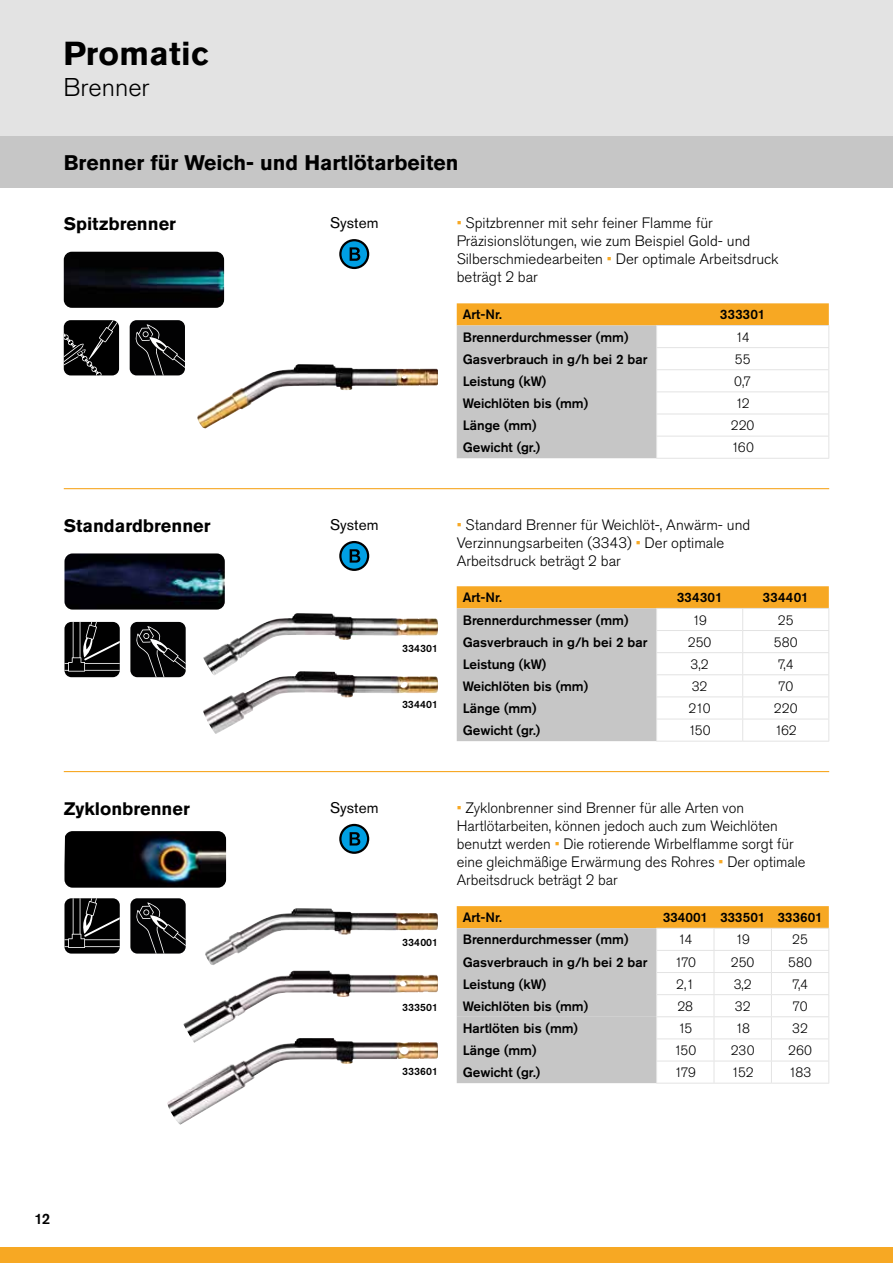
<style>
.page{position:relative;width:893px;height:1263px;background:#fff}
.page>*{position:absolute;margin:0;border:0;box-sizing:border-box;transform-origin:0 0}
.t1{font:700 33px "Akzidenz Grotesk Std";letter-spacing:.01em;color:#000}
.t2{font:300 25.5px "Akzidenz Grotesk Std";color:#000}
.t3{font:700 21px "Akzidenz Grotesk Std";color:#000}
.t4{font:700 18px "Akzidenz Grotesk Std";color:#000}
.t5{font:15.3px "Akzidenz Grotesk Std";color:#000}
.t6{font:300 15px/18px "Akzidenz Grotesk Std";color:#000}
.t7{font:500 15px "Akzidenz Grotesk Std";color:#000}
.t8{font:500 13.5px "Akzidenz Grotesk Std";color:#000}
.t9{font:300 13.5px "Akzidenz Grotesk Std";color:#000}
.t10{font:500 10.5px "Akzidenz Grotesk Std";color:#000}
.s1{color:#f7a823}
</style>
<div class="page">
<div style="left:0;top:0;width:893px;height:136px;background:#e3e3e3"></div>
<img style="left:203px;top:613px;width:235px;height:58px">
<img style="left:167px;top:1043px;width:271px;height:81px">
<img style="left:203px;top:671px;width:235px;height:63px">
<hr style="left:64px;top:488px;width:765px;height:1px;background:#f7a823">
<hr style="left:64px;top:771px;width:765px;height:1px;background:#f7a823">
<svg style="left:457px;top:303px;width:372px;height:155px"></svg>
<hr style="left:656px;top:369px;width:173px;height:1px;background:#e3e3e3">
<hr style="left:656px;top:391px;width:173px;height:1px;background:#e3e3e3">
<hr style="left:656px;top:414px;width:173px;height:1px;background:#e3e3e3">
<hr style="left:656px;top:436px;width:173px;height:1px;background:#e3e3e3">
<hr style="left:656px;top:458px;width:173px;height:1px;background:#e3e3e3">
<hr style="left:656px;top:741px;width:87px;height:1px;background:#e3e3e3">
<svg style="left:457px;top:586px;width:372px;height:155px"></svg>
<hr style="left:743px;top:652px;width:86px;height:1px;background:#e3e3e3">
<hr style="left:743px;top:674px;width:86px;height:1px;background:#e3e3e3">
<hr style="left:743px;top:696px;width:86px;height:1px;background:#e3e3e3">
<hr style="left:743px;top:719px;width:86px;height:1px;background:#e3e3e3">
<hr style="left:743px;top:741px;width:86px;height:1px;background:#e3e3e3">
<hr style="left:656px;top:1083px;width:58px;height:1px;background:#e3e3e3">
<hr style="left:714px;top:1083px;width:57px;height:1px;background:#e3e3e3">
<svg style="left:457px;top:906px;width:372px;height:177px"></svg>
<hr style="left:771px;top:1038px;width:58px;height:1px;background:#e3e3e3">
<hr style="left:771px;top:1061px;width:58px;height:1px;background:#e3e3e3">
<hr style="left:771px;top:1083px;width:58px;height:1px;background:#e3e3e3">
<div style="left:0;top:137px;width:893px;height:51px;background:#c6c6c6"></div>
<svg style="left:340px;top:240px;width:28px;height:28px"></svg>
<div style="left:339px;top:239px;width:30px;height:30px;border:2px solid #000;border-radius:50%"></div>
<svg style="left:350px;top:247px;width:10px;height:14px"></svg>
<svg style="left:64px;top:320px;width:54px;height:55px;background:#191919"></svg>
<div style="left:130px;top:320px;width:55px;height:55px;background:#020203;border-radius:7px"></div>
<svg style="left:133px;top:324px;width:52px;height:51px"></svg>
<img style="left:64px;top:252px;width:160px;height:56px">
<svg style="left:340px;top:542px;width:28px;height:28px"></svg>
<div style="left:339px;top:541px;width:30px;height:30px;border:2px solid #000;border-radius:50%"></div>
<svg style="left:350px;top:549px;width:10px;height:14px"></svg>
<div style="left:64px;top:622px;width:56px;height:55px;background:#000;border-radius:7px"></div>
<svg style="left:64px;top:622px;width:56px;height:49px"></svg>
<div style="left:130px;top:622px;width:56px;height:55px;background:#020203;border-radius:7px"></div>
<svg style="left:134px;top:626px;width:52px;height:51px"></svg>
<img style="left:64px;top:553px;width:161px;height:57px">
<svg style="left:340px;top:825px;width:28px;height:28px"></svg>
<div style="left:339px;top:824px;width:30px;height:30px;border:2px solid #000;border-radius:50%"></div>
<svg style="left:350px;top:832px;width:10px;height:13px"></svg>
<img style="left:64px;top:831px;width:162px;height:57px">
<div style="left:64px;top:898px;width:56px;height:55px;background:#000;border-radius:7px"></div>
<svg style="left:64px;top:898px;width:56px;height:50px"></svg>
<div style="left:130px;top:898px;width:56px;height:55px;background:#020203;border-radius:7px"></div>
<svg style="left:134px;top:902px;width:52px;height:51px"></svg>
<div style="left:0;top:1248px;width:893px;height:15px;background:#f7a823"></div>
<img style="left:183px;top:970px;width:255px;height:73px">
<img style="left:205px;top:908px;width:233px;height:57px">
<img style="left:197px;top:364px;width:241px;height:64px">
<h1 class="t1" style="left:64px;top:35px;width:147px">Promatic</h1>
<h2 class="t2" style="left:64px;top:73px;width:88px">Brenner</h2>
<h3 class="t3" style="left:64px;top:150px;width:396px">Brenner für Weich- und Hartlötarbeiten</h3>
<p class="t4" style="left:64px;top:214px;width:114px">Spitzbrenner</p>
<p class="t5" style="left:330px;top:214px;width:50px">System</p>
<p class="t6" style="left:457px;top:214px;width:323px"><span class="s1">•</span> Spitzbrenner mit sehr feiner Flamme für Präzisionslötungen, wie zum Beispiel Gold- und Silberschmiedearbeiten <span class="s1">•</span> Der optimale Arbeitsdruck beträgt 2 bar</p>
<p class="t8" style="left:463px;top:306px;width:41px">Art-Nr.</p>
<p class="t8" style="left:720px;top:306px;width:47px">333301</p>
<p class="t8" style="left:463px;top:329px;width:167px">Brennerdurchmesser (mm)</p>
<p class="t9" style="left:736px;top:329px;width:16px">14</p>
<p class="t8" style="left:463px;top:351px;width:186px">Gasverbrauch in g/h bei 2 bar</p>
<p class="t9" style="left:735px;top:351px;width:17px">55</p>
<p class="t8" style="left:463px;top:373px;width:85px">Leistung (kW)</p>
<p class="t9" style="left:734px;top:374px;width:19px">0,7</p>
<p class="t8" style="left:463px;top:395px;width:127px">Weichlöten bis (mm)</p>
<p class="t9" style="left:736px;top:396px;width:16px">12</p>
<p class="t8" style="left:463px;top:417px;width:75px">Länge (mm)</p>
<p class="t9" style="left:731px;top:418px;width:25px">220</p>
<p class="t8" style="left:463px;top:439px;width:79px">Gewicht (gr.)</p>
<p class="t9" style="left:731px;top:440px;width:24px">160</p>
<p class="t4" style="left:64px;top:515px;width:148px">Standardbrenner</p>
<p class="t5" style="left:330px;top:516px;width:50px">System</p>
<p class="t10" style="left:402px;top:642px;width:37px">334301</p>
<p class="t10" style="left:402px;top:697px;width:37px">334401</p>
<p class="t6" style="left:457px;top:516px;width:295px"><span class="s1">•</span> Standard Brenner für Weichlöt-, Anwärm- und<br>Verzinnungsarbeiten (3343) <span class="s1">•</span> Der optimale<br>Arbeitsdruck beträgt 2 bar</p>
<p class="t8" style="left:463px;top:589px;width:41px">Art-Nr.</p>
<p class="t8" style="left:677px;top:589px;width:47px">334301</p>
<p class="t8" style="left:763px;top:589px;width:48px">334401</p>
<p class="t8" style="left:463px;top:611px;width:167px">Brennerdurchmesser (mm)</p>
<p class="t9" style="left:692px;top:612px;width:16px">19</p>
<p class="t9" style="left:778px;top:612px;width:17px">25</p>
<p class="t8" style="left:463px;top:634px;width:186px">Gasverbrauch in g/h bei 2 bar</p>
<p class="t9" style="left:688px;top:634px;width:25px">250</p>
<p class="t9" style="left:774px;top:634px;width:25px">580</p>
<p class="t8" style="left:463px;top:656px;width:85px">Leistung (kW)</p>
<p class="t9" style="left:691px;top:656px;width:19px">3,2</p>
<p class="t9" style="left:778px;top:656px;width:18px">7,4</p>
<p class="t8" style="left:463px;top:678px;width:127px">Weichlöten bis (mm)</p>
<p class="t9" style="left:692px;top:679px;width:17px">32</p>
<p class="t9" style="left:778px;top:679px;width:16px">70</p>
<p class="t8" style="left:463px;top:700px;width:75px">Länge (mm)</p>
<p class="t9" style="left:688px;top:701px;width:24px">210</p>
<p class="t9" style="left:774px;top:701px;width:25px">220</p>
<p class="t8" style="left:463px;top:722px;width:79px">Gewicht (gr.)</p>
<p class="t9" style="left:688px;top:723px;width:24px">150</p>
<p class="t9" style="left:775px;top:723px;width:24px">162</p>
<p class="t4" style="left:64px;top:798px;width:127px">Zyklonbrenner</p>
<p class="t5" style="left:330px;top:799px;width:50px">System</p>
<p class="t10" style="left:402px;top:936px;width:37px">334001</p>
<p class="t10" style="left:402px;top:1000px;width:37px">333501</p>
<p class="t10" style="left:402px;top:1064px;width:37px">333601</p>
<p class="t6" style="left:457px;top:799px;width:350px"><span class="s1">•</span> Zyklonbrenner sind Brenner für alle Arten von Hartlötarbeiten, können jedoch auch zum Weichlöten benutzt werden <span class="s1">•</span> Die rotierende Wirbelflamme sorgt für eine gleichmäßige Erwärmung des Rohres <span class="s1">•</span> Der optimale Arbeitsdruck beträgt 2 bar</p>
<p class="t8" style="left:463px;top:909px;width:41px">Art-Nr.</p>
<p class="t8" style="left:663px;top:909px;width:162px">334001 333501 333601</p>
<p class="t8" style="left:463px;top:931px;width:167px">Brennerdurchmesser (mm)</p>
<p class="t9" style="left:678px;top:932px;width:16px">14</p>
<p class="t9" style="left:735px;top:932px;width:16px">19</p>
<p class="t9" style="left:792px;top:932px;width:17px">25</p>
<p class="t8" style="left:463px;top:953px;width:186px">Gasverbrauch in g/h bei 2 bar</p>
<p class="t9" style="left:675px;top:954px;width:23px">170</p>
<p class="t9" style="left:731px;top:954px;width:25px">250</p>
<p class="t9" style="left:788px;top:954px;width:25px">580</p>
<p class="t8" style="left:463px;top:976px;width:85px">Leistung (kW)</p>
<p class="t9" style="left:676px;top:976px;width:19px">2,1</p>
<p class="t9" style="left:734px;top:976px;width:19px">3,2</p>
<p class="t9" style="left:792px;top:976px;width:18px">7,4</p>
<p class="t8" style="left:463px;top:998px;width:127px">Weichlöten bis (mm)</p>
<p class="t9" style="left:677px;top:998px;width:17px">28</p>
<p class="t9" style="left:735px;top:998px;width:17px">32</p>
<p class="t9" style="left:793px;top:998px;width:16px">70</p>
<p class="t8" style="left:463px;top:1020px;width:117px">Hartlöten bis (mm)</p>
<p class="t9" style="left:678px;top:1021px;width:16px">15</p>
<p class="t9" style="left:735px;top:1021px;width:16px">18</p>
<p class="t9" style="left:792px;top:1021px;width:17px">32</p>
<p class="t8" style="left:463px;top:1042px;width:75px">Länge (mm)</p>
<p class="t9" style="left:674px;top:1043px;width:24px">150</p>
<p class="t9" style="left:731px;top:1043px;width:25px">230</p>
<p class="t9" style="left:788px;top:1043px;width:25px">260</p>
<p class="t8" style="left:463px;top:1064px;width:79px">Gewicht (gr.)</p>
<p class="t9" style="left:675px;top:1065px;width:23px">179</p>
<p class="t9" style="left:732px;top:1065px;width:24px">152</p>
<p class="t9" style="left:789px;top:1065px;width:24px">183</p>
<p class="t7" style="left:34px;top:1209px;width:17px">12</p>
</div>
